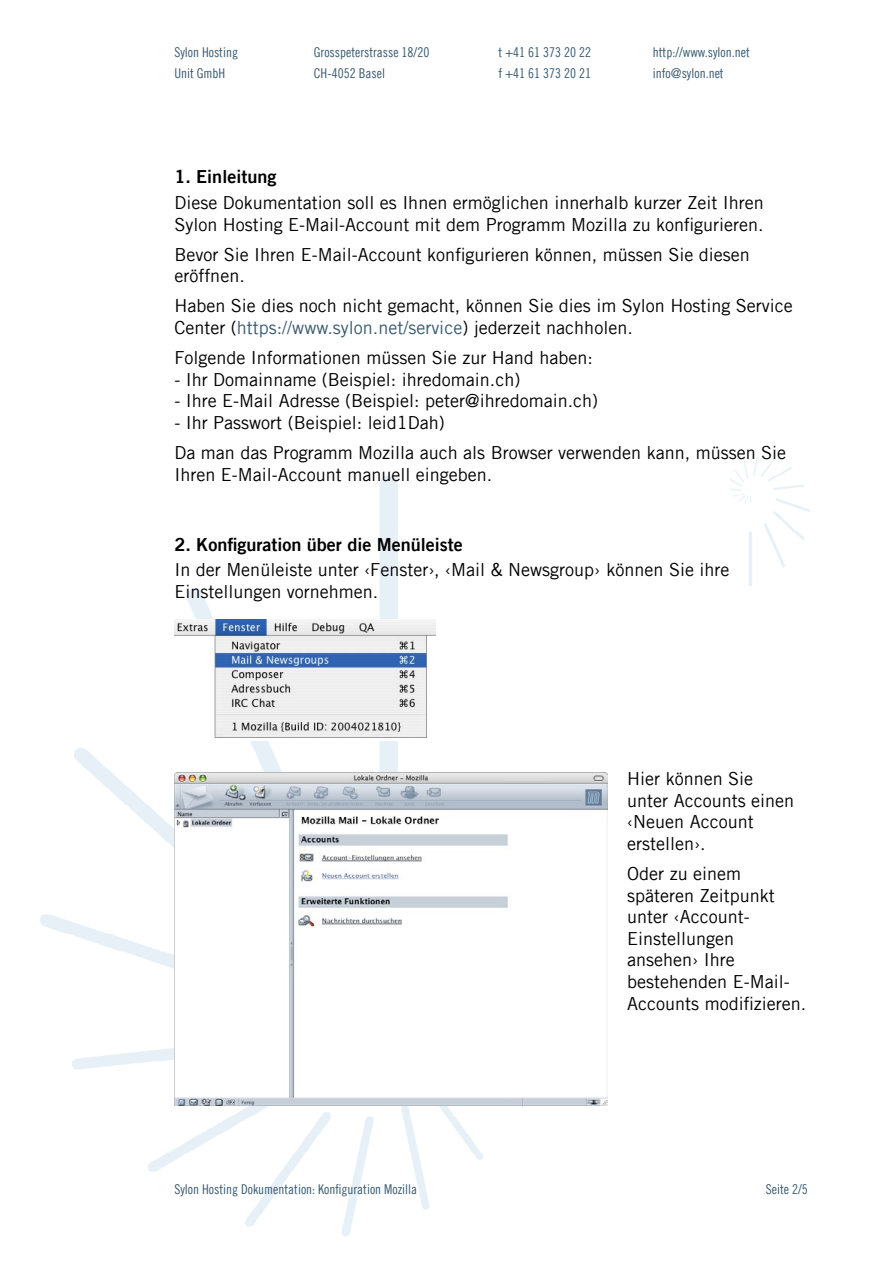
<style>
.page{position:relative;width:893px;height:1263px;background:#fff}
.page>*{position:absolute;margin:0;border:0;box-sizing:border-box;transform-origin:0 0}
._06_GT_Abstand{font:18px/21.6px "Trade Gothic LT";color:#000}
._03_GT{font:18px/21.6px "Trade Gothic LT";color:#000}
._07_Titel{font:18px "Trade Gothic LT Bold Two";color:#000}
._01_Kopfzeile_colour{font:13.5px "Trade Gothic LT Cond Eighteen";color:#3a5a6f}
.s1{color:#3a5a6f}
</style>
<div class="page">
<img style="left:40px;top:456px;width:770px;height:781px">
<img style="left:174px;top:620px;width:261px;height:121px">
<img style="left:174px;top:772px;width:433px;height:333px">
<p class="_01_Kopfzeile_colour" style="left:174px;top:44px;width:65px">Sylon Hosting</p>
<p class="_01_Kopfzeile_colour" style="left:314px;top:44px;width:117px">Grosspeterstrasse 18/20</p>
<p class="_01_Kopfzeile_colour" style="left:498px;top:44px;width:94px">t +41 61 373 20 22</p>
<p class="_01_Kopfzeile_colour" style="left:653px;top:44px;width:98px">http://www.sylon.net</p>
<p class="_01_Kopfzeile_colour" style="left:174px;top:65px;width:52px">Unit GmbH</p>
<p class="_01_Kopfzeile_colour" style="left:314px;top:65px;width:73px">CH-4052 Basel</p>
<p class="_01_Kopfzeile_colour" style="left:498px;top:65px;width:94px">f +41 61 373 20 21</p>
<p class="_01_Kopfzeile_colour" style="left:653px;top:65px;width:72px">info@sylon.net</p>
<p class="_07_Titel" style="left:174px;top:165px;width:104px">1. Einleitung</p>
<p class="_06_GT_Abstand" style="left:174px;top:192px;width:591px">Diese Dokumentation soll es Ihnen ermöglichen innerhalb kurzer Zeit Ihren<br>Sylon Hosting E-Mail-Account mit dem Programm Mozilla zu konfigurieren.</p>
<p class="_06_GT_Abstand" style="left:174px;top:243px;width:577px">Bevor Sie Ihren E-Mail-Account konfigurieren können, müssen Sie diesen eröffnen.</p>
<p class="_06_GT_Abstand" style="left:174px;top:295px;width:620px">Haben Sie dies noch nicht gemacht, können Sie dies im Sylon Hosting Service<br>Center (<span class="s1">https://www.sylon.net/service</span>) jederzeit nachholen.</p>
<p class="_06_GT_Abstand" style="left:174px;top:347px;width:420px">Folgende Informationen müssen Sie zur Hand haben:</p>
<p class="_06_GT_Abstand" style="left:174px;top:368px;width:347px">- Ihr Domainname (Beispiel: ihredomain.ch)</p>
<p class="_06_GT_Abstand" style="left:174px;top:390px;width:425px">- Ihre E-Mail Adresse (Beispiel: peter@ihredomain.ch)</p>
<p class="_06_GT_Abstand" style="left:174px;top:411px;width:272px">- Ihr Passwort (Beispiel: leid1Dah)</p>
<p class="_03_GT" style="left:174px;top:442px;width:613px">Da man das Programm Mozilla auch als Browser verwenden kann, müssen Sie<br>Ihren E-Mail-Account manuell eingeben.</p>
<p class="_07_Titel" style="left:174px;top:533px;width:290px">2. Konfiguration über die Menüleiste</p>
<p class="_06_GT_Abstand" style="left:174px;top:559px;width:557px">In der Menüleiste unter ‹Fenster›, ‹Mail &amp; Newsgroup› können Sie ihre<br>Einstellungen vornehmen.</p>
<p class="_06_GT_Abstand" style="left:627px;top:768px;width:169px">Hier können Sie unter Accounts einen ‹Neuen Account erstellen›.</p>
<p class="_06_GT_Abstand" style="left:627px;top:863px;width:180px">Oder zu einem späteren Zeitpunkt unter ‹Account-<br>Einstellungen ansehen› Ihre bestehenden E-Mail-<br>Accounts modifizieren.</p>
<p class="_01_Kopfzeile_colour" style="left:174px;top:1181px;width:244px">Sylon Hosting Dokumentation: Konfiguration Mozilla</p>
<p class="_01_Kopfzeile_colour" style="left:766px;top:1181px;width:43px">Seite 2/5</p>
</div>
